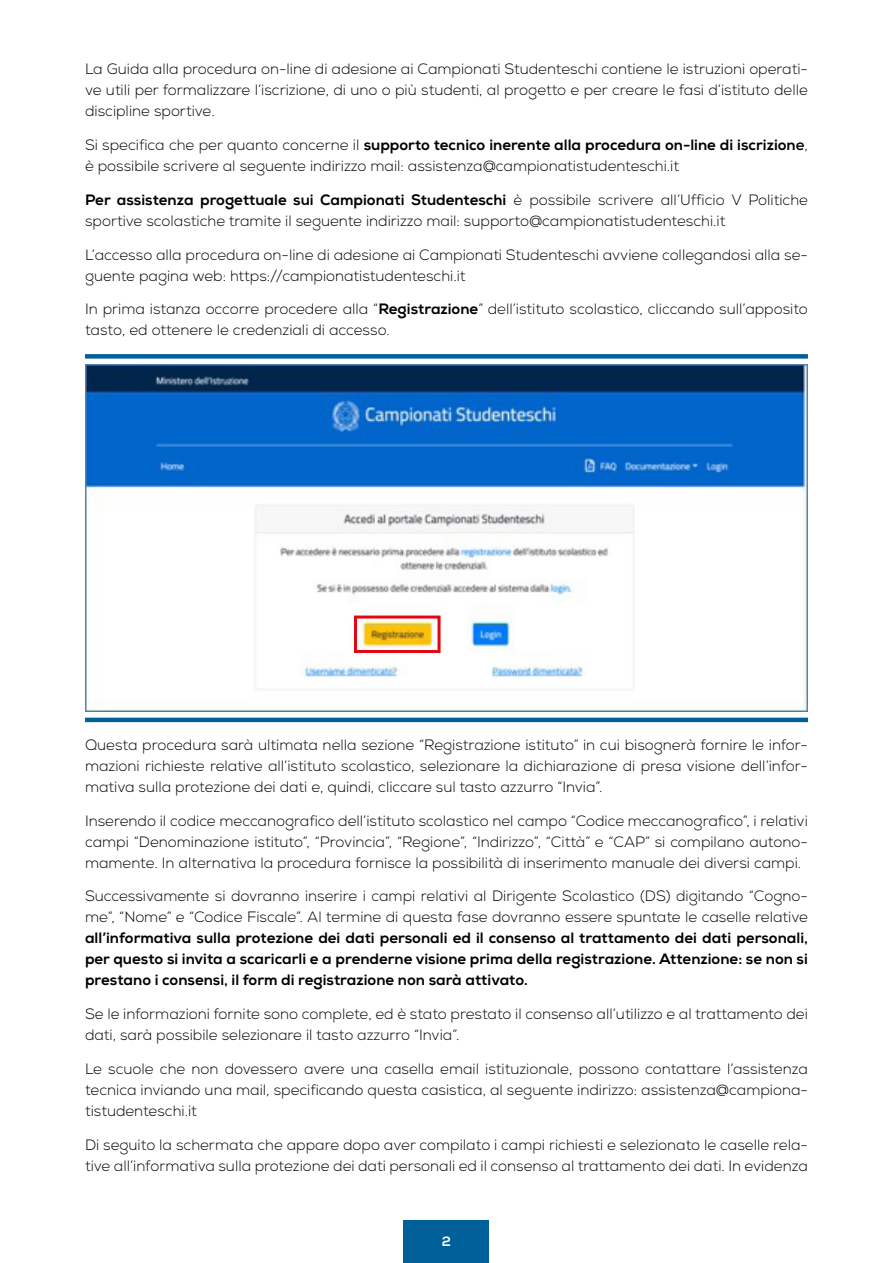
<style>
.page{position:relative;width:893px;height:1263px;background:#fff}
.page>*{position:absolute;margin:0;border:0;box-sizing:border-box;transform-origin:0 0}
.t1{font:300 15px/21px "Nexa";color:#000}
.t2{font:800 15px/21px "Nexa";color:#000;text-align:justify}
.t3{font:800 13.5px "Nexa";color:#fff}
.s1{font-weight:800}
.s2{font-weight:700}
</style>
<div class="page">
<div style="left:404px;top:1220px;width:85px;height:43px;background:#006099"></div>
<div style="left:85px;top:354px;width:723px;height:5px;background:#006099"></div>
<hr style="left:85px;top:718px;width:723px;height:4px;background:#006099">
<img style="left:85px;top:365px;width:723px;height:346px">
<div style="left:354px;top:615px;width:87px;height:38px;border:3px solid #e30613"></div>
<p class="t1" style="left:85px;top:59px;width:724px;text-align:justify">La Guida alla procedura on-line di adesione ai Campionati Studenteschi contiene le istruzioni operati&shy;ve utili per formalizzare l’iscrizione, di uno o più studenti, al progetto e per creare le fasi d’istituto delle discipline sportive.</p>
<p class="t1" style="left:85px;top:135px;width:724px">Si specifica che per quanto concerne il <span class="s1">supporto tecnico inerente alla procedura on-line di iscrizion</span><span class="s2">e</span>, è possibile scrivere al seguente indirizzo mail: assistenza@campionatistudenteschi.it</p>
<p class="t1" style="left:85px;top:190px;width:724px"><span class="s1">Per assistenza progettuale sui Campionati Studenteschi</span> è possibile scrivere all’Ufficio V Politiche sportive scolastiche tramite il seguente indirizzo mail: supporto@campionatistudenteschi.it</p>
<p class="t1" style="left:85px;top:244px;width:724px">L’accesso alla procedura on-line di adesione ai Campionati Studenteschi avviene collegandosi alla se&shy;guente pagina web: https://campionatistudenteschi.it</p>
<p class="t1" style="left:85px;top:299px;width:724px">In prima istanza occorre procedere alla “<span class="s1">Registrazione</span>” dell’istituto scolastico, cliccando sull’apposito tasto, ed ottenere le credenziali di accesso.</p>
<p class="t1" style="left:85px;top:735px;width:724px;text-align:justify">Questa procedura sarà ultimata nella sezione “Registrazione istituto” in cui bisognerà fornire le infor&shy;mazioni richieste relative all’istituto scolastico, selezionare la dichiarazione di presa visione dell’infor&shy;mativa sulla protezione dei dati e, quindi, cliccare sul tasto azzurro “Invia”.</p>
<p class="t1" style="left:85px;top:810px;width:724px;text-align:justify">Inserendo il codice meccanografico dell’istituto scolastico nel campo “Codice meccanografico”, i relativi campi “Denominazione istituto”, “Provincia”, “Regione”, “Indirizzo”, “Città” e “CAP” si compilano autono&shy;mamente. In alternativa la procedura fornisce la possibilità di inserimento manuale dei diversi campi.</p>
<p class="t1" style="left:85px;top:886px;width:724px">Successivamente si dovranno inserire i campi relativi al Dirigente Scolastico (DS) digitando “Cogno&shy;me”, “Nome” e “Codice Fiscale”. Al termine di questa fase dovranno essere spuntate le caselle relative</p>
<p class="t2" style="left:85px;top:928px;width:724px">all’informativa sulla protezione dei dati personali ed il consenso al trattamento dei dati personali, per questo si invita a scaricarli e a prenderne visione prima della registrazione. Attenzione: se non si prestano i consensi, il form di registrazione non sarà attivato.</p>
<p class="t1" style="left:85px;top:1004px;width:724px">Se le informazioni fornite sono complete, ed è stato prestato il consenso all’utilizzo e al trattamento dei dati, sarà possibile selezionare il tasto azzurro “Invia”.</p>
<p class="t1" style="left:85px;top:1059px;width:724px;text-align:justify">Le scuole che non dovessero avere una casella email istituzionale, possono contattare l’assistenza tecnica inviando una mail, specificando questa casistica, al seguente indirizzo: assistenza@campiona&shy;tistudenteschi.it</p>
<p class="t1" style="left:85px;top:1134px;width:724px">Di seguito la schermata che appare dopo aver compilato i campi richiesti e selezionato le caselle rela&shy;tive all’informativa sulla protezione dei dati personali ed il consenso al trattamento dei dati. In evidenza</p>
<p class="t3" style="left:442px;top:1233px;width:11px">2</p>
</div>
